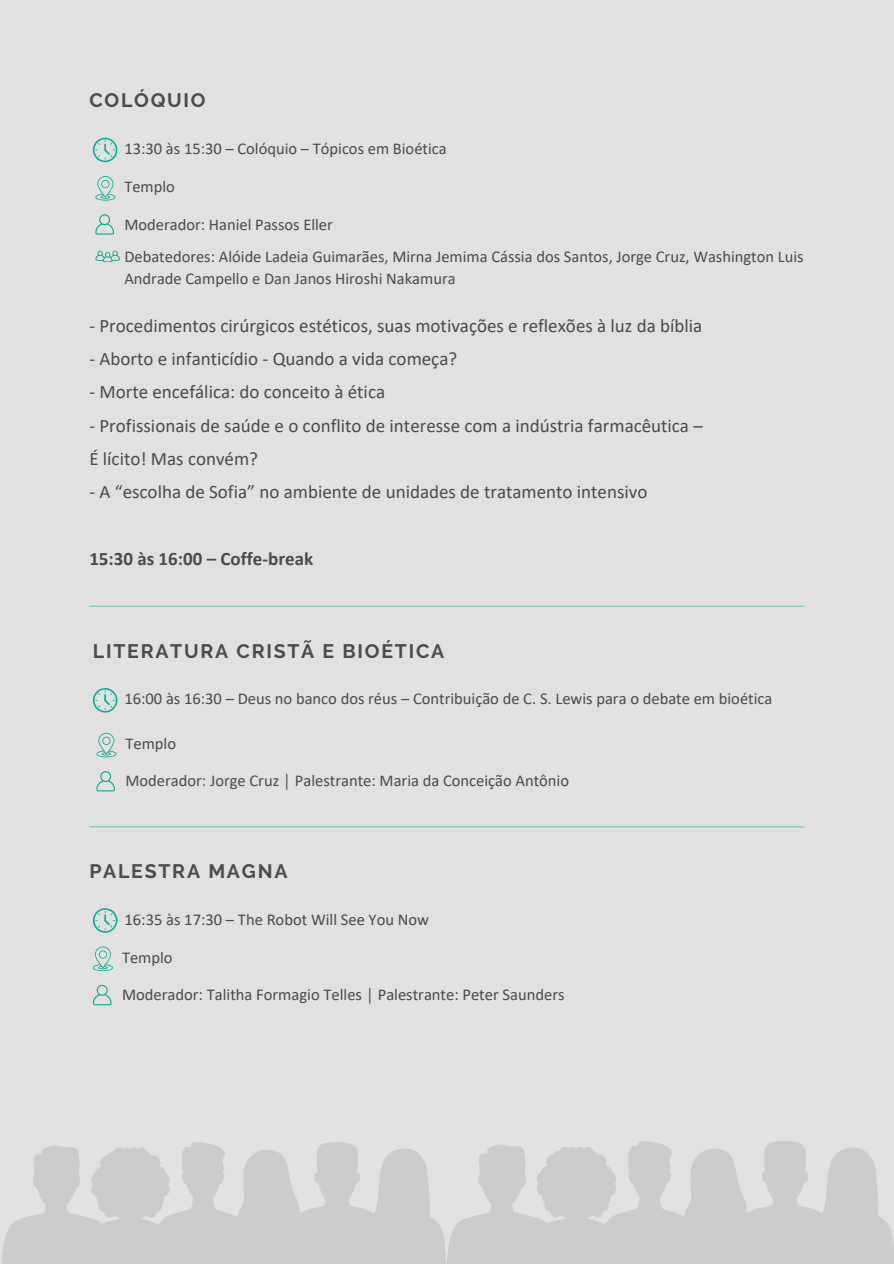
<style>
.page{position:relative;width:894px;height:1264px;background:#fff}
.page>*{position:absolute;margin:0;border:0;box-sizing:border-box;transform-origin:0 0}
.t1{font:700 19.5px "Raleway";letter-spacing:.09em;color:#4b4b4b}
.t2{font:19.05px/33.3px "Calibri";color:#4b4b4b}
.t3{font:700 19.05px "Calibri";color:#4b4b4b}
.t4{font:16.5px/21.9px "Calibri";color:#4b4b4b}
</style>
<div class="page">
<div style="left:0;top:0;width:893px;height:1263px;background:#e1e1e1"></div>
<svg style="left:1px;top:1142px;width:444px;height:121px;fill:#ccc"></svg>
<svg style="left:445px;top:1141px;width:448px;height:122px;fill:#ccc"></svg>
<svg style="left:93px;top:138px;width:24px;height:24px"></svg>
<svg style="left:95px;top:176px;width:20px;height:24px"></svg>
<svg style="left:95px;top:214px;width:19px;height:20px"></svg>
<svg style="left:95px;top:251px;width:25px;height:11px"></svg>
<hr style="left:89px;top:605px;width:715px;height:1px;background:#00a987">
<svg style="left:93px;top:688px;width:24px;height:24px"></svg>
<svg style="left:96px;top:732px;width:20px;height:25px"></svg>
<svg style="left:96px;top:771px;width:19px;height:20px"></svg>
<svg style="left:93px;top:908px;width:24px;height:24px"></svg>
<svg style="left:93px;top:946px;width:20px;height:25px"></svg>
<svg style="left:93px;top:984px;width:18px;height:21px"></svg>
<hr style="left:89px;top:826px;width:715px;height:1px;background:#00a987">
<h1 class="t1" style="left:89px;top:88px;width:118px">COLÓQUIO</h1>
<p class="t4" style="left:124px;top:139px;width:323px">13:30 às 15:30 – Colóquio – Tópicos em Bioética</p>
<p class="t4" style="left:124px;top:177px;width:52px">Templo</p>
<p class="t4" style="left:124px;top:214px;width:210px">Moderador: Haniel Passos Eller</p>
<p class="t4" style="left:124px;top:247px;width:680px">Debatedores: Alóide Ladeia Guimarães, Mirna Jemima Cássia dos Santos, Jorge Cruz, Washington Luis<br>Andrade Campello e Dan Janos Hiroshi Nakamura</p>
<p class="t2" style="left:89px;top:310px;width:614px">- Procedimentos cirúrgicos estéticos, suas motivações e reflexões à luz da bíblia</p>
<p class="t2" style="left:89px;top:343px;width:369px">- Aborto e infanticídio - Quando a vida começa?</p>
<p class="t2" style="left:89px;top:377px;width:297px">- Morte encefálica: do conceito à ética</p>
<p class="t2" style="left:89px;top:410px;width:614px">- Profissionais de saúde e o conflito de interesse com a indústria farmacêutica –<br>É lícito! Mas convém?</p>
<p class="t2" style="left:89px;top:476px;width:559px">- A “escolha de Sofia” no ambiente de unidades de tratamento intensivo</p>
<p class="t3" style="left:89px;top:550px;width:225px">15:30 às 16:00 – Coffe-break</p>
<p class="t1" style="left:93px;top:639px;width:353px">LITERATURA CRISTÃ E BIOÉTICA</p>
<p class="t4" style="left:124px;top:689px;width:649px">16:00 às 16:30 – Deus no banco dos réus – Contribuição de C. S. Lewis para o debate em bioética</p>
<p class="t4" style="left:125px;top:734px;width:52px">Templo</p>
<h3 class="t4" style="left:125px;top:771px;width:445px">Moderador: Jorge Cruz │ Palestrante: Maria da Conceição Antônio</h3>
<h2 class="t1" style="left:89px;top:860px;width:199px">PALESTRA MAGNA</h2>
<h1 class="t4" style="left:124px;top:909px;width:306px">16:35 às 17:30 – The Robot Will See You Now</h1>
<p class="t4" style="left:122px;top:947px;width:52px">Templo</p>
<p class="t4" style="left:122px;top:985px;width:444px">Moderador: Talitha Formagio Telles │ Palestrante: Peter Saunders</p>
</div>
